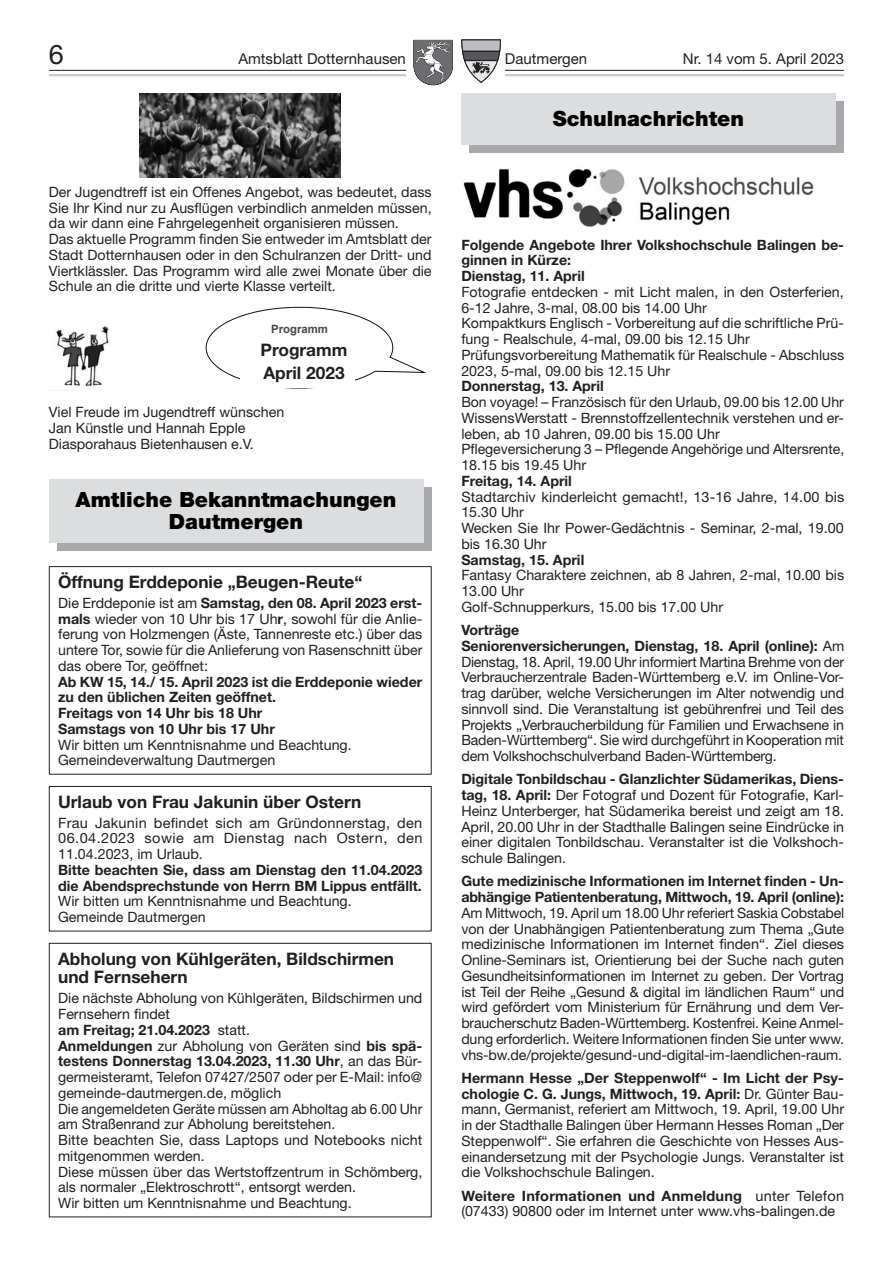
<style>
.page{position:relative;width:893px;height:1263px;background:#fff}
.page>*{position:absolute;margin:0;border:0;box-sizing:border-box;transform-origin:0 0}
.t1{font:27px "Helvetica Neue LT Std";color:#231f20}
.t2{font:900 21px/22.5px "Helvetica Neue LT Std";color:#000;text-align:center}
.t3{font:700 17.25px/18.8px "Helvetica Neue LT Std";color:#231f20}
.t4{font:15px "Helvetica Neue LT Std";color:#231f20}
.t5{font:14.25px/15.8px "Helvetica Neue LT Std";color:#231f20}
.t6{font:700 14.25px/15.8px "Helvetica Neue LT Std";color:#231f20}
.t7{font:700 11.4px "Arial";color:#474747}
.s1{font-weight:700}
</style>
<div class="page">
<hr style="left:49px;top:74px;width:795px;height:2px;background:#c7c8ca">
<hr style="left:49px;top:70px;width:795px;height:1px;background:#231f20">
<div style="left:407px;top:39px;width:50px;height:49px;background:#fff"></div>
<svg style="left:413px;top:41px;width:40px;height:44px"></svg>
<div style="left:406px;top:38px;width:52px;height:51px;border:2px solid #fff"></div>
<div style="left:457px;top:39px;width:48px;height:47px;background:#fff"></div>
<svg style="left:461px;top:40px;width:40px;height:43px"></svg>
<img style="left:139px;top:93px;width:202px;height:85px">
<img style="left:50px;top:326px;width:60px;height:65px">
<svg style="left:205px;top:306px;width:220px;height:83px"></svg>
<img style="left:234px;top:323px;width:131px;height:50px">
<div style="left:57px;top:487px;width:375px;height:64px;background:#a8a9ad"></div>
<div style="left:49px;top:479px;width:374px;height:64px;background:#dcdddf"></div>
<div style="left:49px;top:566px;width:383px;height:208px;border:1px solid #231f20"></div>
<div style="left:49px;top:786px;width:383px;height:145px;border:1px solid #231f20"></div>
<div style="left:49px;top:943px;width:383px;height:274px;border:1px solid #231f20"></div>
<div style="left:470px;top:102px;width:374px;height:51px;background:#a8a9ad"></div>
<div style="left:461px;top:93px;width:375px;height:51px;background:#dcdddf"></div>
<img style="left:463px;top:169px;width:351px;height:58px">
<div style="left:240px;top:337px;width:114px;height:51px;background:#fff"></div>
<h1 class="t1" style="left:49px;top:38px;width:17px">6</h1>
<p class="t4" style="left:238px;top:49px;width:169px">Amtsblatt Dotternhausen</p>
<p class="t4" style="left:505px;top:49px;width:84px">Dautmergen</p>
<p class="t4" style="left:683px;top:49px;width:163px">Nr. 14 vom 5. April 2023</p>
<p class="t5" style="left:49px;top:184px;width:384px">Der Jugendtreff ist ein Offenes Angebot, was bedeutet, dass Sie Ihr Kind nur zu Ausflügen verbindlich anmelden müssen, da wir dann eine Fahrgelegenheit organisieren müssen.<br>Das aktuelle Programm finden Sie entweder im Amtsblatt der Stadt Dotternhausen oder in den Schulranzen der Dritt- und Viertklässler. Das Programm wird alle zwei Monate über die Schule an die dritte und vierte Klasse verteilt.</p>
<p class="t7" style="left:271px;top:321px;width:58px">Programm</p>
<p class="t3" style="left:261px;top:338px;width:88px;line-height:23px">Programm<br>April 2023</p>
<p class="t5" style="left:49px;top:404px;width:237px">Viel Freude im Jugendtreff wünschen<br>Jan Künstle und Hannah Epple<br>Diasporahaus Bietenhausen e.V.</p>
<h2 class="t2" style="left:76px;top:488px;width:322px">Amtliche Bekanntmachungen<br>Dautmergen</h2>
<p class="t3" style="left:58px;top:572px;width:306px">Öffnung Erddeponie „Beugen-Reute“</p>
<p class="t5" style="left:58px;top:595px;width:366px;text-align:justify">Die Erddeponie ist am <span class="s1">Samstag, den 08. April 2023 erst&shy;mals</span> wieder von 10 Uhr bis 17 Uh<span class="s1">r</span>, sowohl für die Anlie&shy;ferung von Holzmengen (Äste, Tannenreste etc.) über das untere Tor, sowie für die Anlieferung von Rasenschnitt über das obere Tor, geöffnet:</p>
<p class="t6" style="left:58px;top:673px;width:366px">Ab KW 15, 14./ 15. April 2023 ist die Erddeponie wieder zu den üblichen Zeiten geöffnet.<br>Freitags von 14 Uhr bis 18 Uhr<br>Samstags von 10 Uhr bis 17 Uhr</p>
<p class="t5" style="left:58px;top:736px;width:295px">Wir bitten um Kenntnisnahme und Beachtung.<br>Gemeindeverwaltung Dautmergen</p>
<p class="t3" style="left:58px;top:792px;width:305px">Urlaub von Frau Jakunin über Ostern</p>
<p class="t5" style="left:58px;top:814px;width:366px;text-align:justify">Frau Jakunin befindet sich am Gründonnerstag, den 06.04.2023 sowie am Dienstag nach Ostern, den 11.04.2023, im Urlaub.</p>
<p class="t6" style="left:58px;top:862px;width:366px">Bitte beachten Sie, dass am Dienstag den 11.04.2023 die Abendsprechstunde von Herrn BM Lippus entfällt.</p>
<p class="t5" style="left:58px;top:893px;width:295px">Wir bitten um Kenntnisnahme und Beachtung.<br>Gemeinde Dautmergen</p>
<p class="t3" style="left:58px;top:948px;width:338px">Abholung von Kühlgeräten, Bildschirmen und Fernsehern</p>
<p class="t5" style="left:58px;top:990px;width:366px">Die nächste Abholung von Kühlgeräten, Bildschirmen und Fernsehern findet<br><span class="s1">am Freitag; 21.04.2023</span> statt.<br><span class="s1">Anmeldungen</span> zur Abholung von Geräten sind <span class="s1">bis spä&shy;testens Donnerstag 13.04.2023, 11.30 Uhr</span>, an das Bür&shy;germeisteramt, Telefon 07427/2507 oder per E-Mail: info@ gemeinde-dautmergen.de, möglich<br>Die angemeldeten Geräte müssen am Abholtag ab 6.00 Uhr am Straßenrand zur Abholung bereitstehen.<br>Bitte beachten Sie, dass Laptops und Notebooks nicht mitgenommen werden.<br>Diese müssen über das Wertstoffzentrum in Schömberg, als normaler „Elektroschrott“, entsorgt werden.<br>Wir bitten um Kenntnisnahme und Beachtung.</p>
<h2 class="t2" style="left:553px;top:107px;width:193px">Schulnachrichten</h2>
<p class="t6" style="left:461px;top:236px;width:384px">Folgende Angebote Ihrer Volkshochschule Balingen be&shy;ginnen in Kürze:<br>Dienstag, 11. April</p>
<p class="t5" style="left:461px;top:284px;width:384px">Fotografie entdecken - mit Licht malen, in den Osterferien, 6-12 Jahre, 3-mal, 08.00 bis 14.00 Uhr<br>Kompaktkurs Englisch - Vorbereitung auf die schriftliche Prü&shy;fung - Realschule, 4-mal, 09.00 bis 12.15 Uhr Prüfungsvorbereitung Mathematik für Realschule - Abschluss 2023, 5-mal, 09.00 bis 12.15 Uhr</p>
<p class="t6" style="left:461px;top:378px;width:144px">Donnerstag, 13. April</p>
<p class="t5" style="left:461px;top:394px;width:384px">Bon voyage! – Französisch für den Urlaub, 09.00 bis 12.00 Uhr WissensWerstatt - Brennstoffzellentechnik verstehen und er&shy;leben, ab 10 Jahren, 09.00 bis 15.00 Uhr<br>Pflegeversicherung 3 – Pflegende Angehörige und Altersrente, 18.15 bis 19.45 Uhr</p>
<p class="t6" style="left:461px;top:472px;width:112px">Freitag, 14. April</p>
<p class="t5" style="left:461px;top:488px;width:384px">Stadtarchiv kinderleicht gemacht!, 13-16 Jahre, 14.00 bis 15.30 Uhr<br>Wecken Sie Ihr Power-Gedächtnis - Seminar, 2-mal, 19.00 bis 16.30 Uhr</p>
<p class="t6" style="left:461px;top:551px;width:124px">Samstag, 15. April</p>
<p class="t5" style="left:461px;top:567px;width:384px">Fantasy Charaktere zeichnen, ab 8 Jahren, 2-mal, 10.00 bis<br>13.00 Uhr<br>Golf-Schnupperkurs, 15.00 bis 17.00 Uhr</p>
<p class="t5" style="left:461px;top:622px;width:384px"><span class="s1">Vorträge<br>Seniorenversicherungen, Dienstag, 18. April (online):</span> Am Dienstag, 18. April, 19.00 Uhr informiert Martina Brehme von der Verbraucherzentrale Baden-Württemberg e.V. im Online-Vor&shy;trag darüber, welche Versicherungen im Alter notwendig und sinnvoll sind. Die Veranstaltung ist gebührenfrei und Teil des Projekts „Verbraucherbildung für Familien und Erwachsene in Baden-Württemberg“. Sie wird durchgeführt in Kooperation mit dem Volkshochschulverband Baden-Württemberg.</p>
<p class="t5" style="left:461px;top:771px;width:384px;text-align:justify"><span class="s1">Digitale Tonbildschau - Glanzlichter Südamerikas, Diens&shy;tag, 18. April:</span> Der Fotograf und Dozent für Fotografie, Karl-Heinz Unterberger, hat Südamerika bereist und zeigt am 18.<br>April, 20.00 Uhr in der Stadthalle Balingen seine Eindrücke in einer digitalen Tonbildschau. Veranstalter ist die Volkshoch&shy;schule Balingen.</p>
<p class="t6" style="left:461px;top:873px;width:384px">Gute medizinische Informationen im Internet finden - Un&shy;abhängige Patientenberatung, Mittwoch, 19. April (online):</p>
<p class="t5" style="left:461px;top:905px;width:384px;text-align:justify">Am Mittwoch, 19. April um 18.00 Uhr referiert Saskia Cobstabel von der Unabhängigen Patientenberatung zum Thema „Gute medizinische Informationen im Internet finden“. Ziel dieses Online-Seminars ist, Orientierung bei der Suche nach guten Gesundheitsinformationen im Internet zu geben. Der Vortrag ist Teil der Reihe „Gesund &amp; digital im ländlichen Raum“ und wird gefördert vom Ministerium für Ernährung und dem Ver&shy;braucherschutz Baden-Württemberg. Kostenfrei. Keine Anmel&shy;dung erforderlich. Weitere Informationen finden Sie unter www. vhs-bw.de/projekte/gesund-und-digital-im-laendlichen-raum.</p>
<p class="t5" style="left:461px;top:1070px;width:384px;text-align:justify"><span class="s1">Hermann Hesse „Der Steppenwolf“ - Im Licht der Psy&shy;chologie C. G. Jungs, Mittwoch, 19. April:</span> Dr. Günter Bau&shy;mann, Germanist, referiert am Mittwoch, 19. April, 19.00 Uhr in der Stadthalle Balingen über Hermann Hesses Roman „Der Steppenwolf“. Sie erfahren die Geschichte von Hesses Aus&shy;einandersetzung mit der Psychologie Jungs. Veranstalter ist die Volkshochschule Balingen.</p>
<p class="t5" style="left:461px;top:1187px;width:384px"><span class="s1">Weitere Informationen und Anmeldung</span> unter Telefon (07433) 90800 oder im Internet unter www.vhs-balingen.de</p>
</div>
